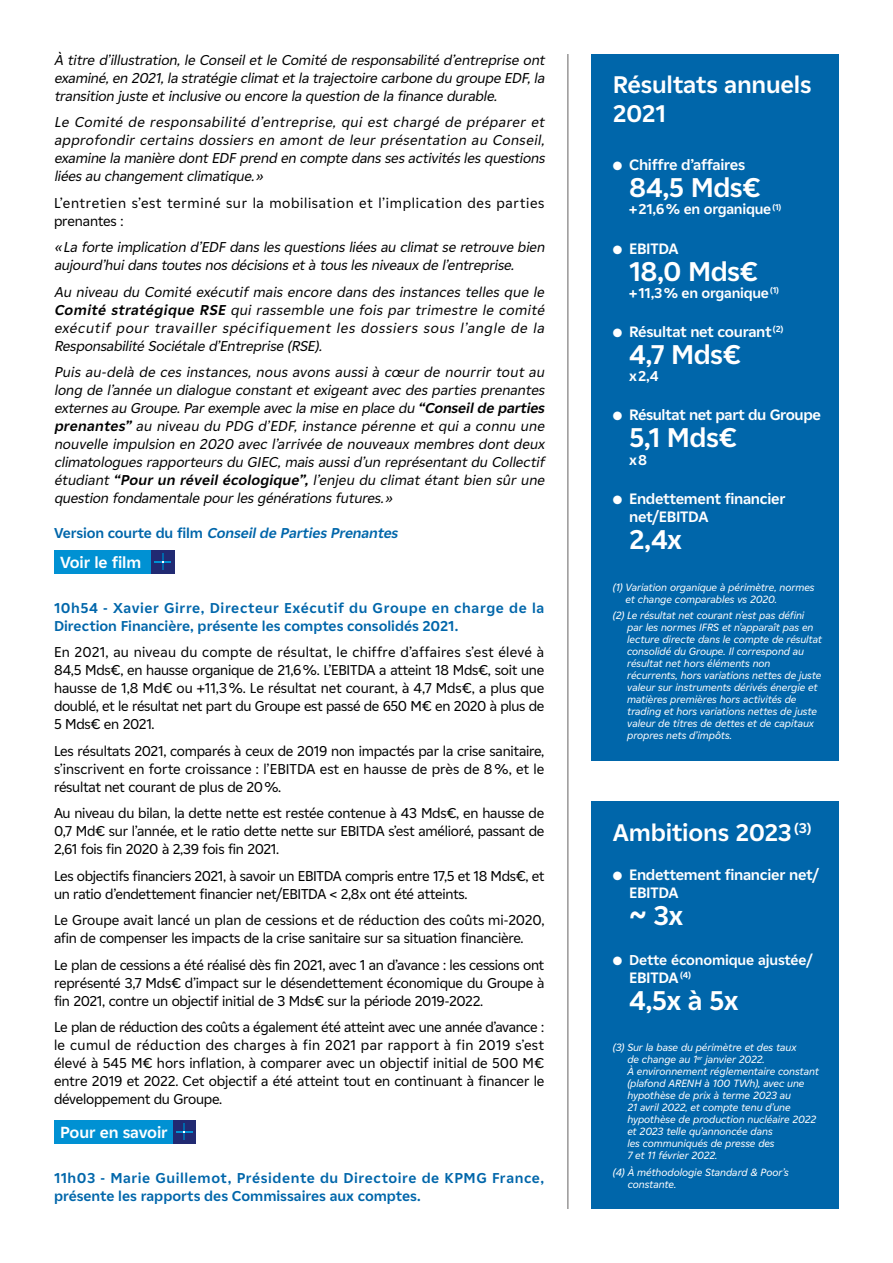
<style>
.page{position:relative;width:893px;height:1263px;background:#fff}
.page>*{position:absolute;margin:0;border:0;box-sizing:border-box;transform-origin:0 0}
.t1{font:700 27px "EDF2020";letter-spacing:-.02em;color:#fff}
.t2{font:700 24px/28.8px "EDF2020";letter-spacing:-.01em;color:#fff}
.t3{font:700 16.05px "EDF2020";letter-spacing:-.01em;color:#fff}
.t4{font:700 15px/18px "EDF2020";letter-spacing:-.02em;color:#fff}
.t5{font:14.25px/18px "EDF2020";letter-spacing:-.02em;color:#000;text-align:justify}
.t6{font:italic 14.25px/18px "EDF2020";letter-spacing:-.01em;color:#000;text-align:justify}
.t7{font:700 14.25px/18px "EDF2020";letter-spacing:.025em;color:#06a}
.t8{font:14.25px/18px "EDF2020";letter-spacing:.045em;color:#000}
.t9{font:700 14.25px "EDF2020";letter-spacing:-.02em;color:#fff}
.t10{font:italic 700 14.25px "EDF2020";color:#06a}
.t11{font:italic 10.5px/12px "EDF2020";letter-spacing:-.005em;color:#fff}
.s1{font-weight:700}
.s2{font-style:normal}
</style>
<div class="page">
<hr style="left:567px;top:54px;width:1px;height:1155px;background:#646363">
<div style="left:54px;top:550px;width:119px;height:23px;background:#0091d3"></div>
<div style="left:151px;top:550px;width:23px;height:23px;background:#212a72"></div>
<svg style="left:154px;top:553px;width:17px;height:17px"></svg>
<div style="left:173px;top:1120px;width:23px;height:23px;background:#212a72"></div>
<svg style="left:176px;top:1123px;width:17px;height:17px"></svg>
<div style="left:54px;top:1120px;width:119px;height:23px;background:#0091d3"></div>
<div style="left:591px;top:54px;width:248px;height:706px;background:#06a"></div>
<div style="left:591px;top:802px;width:248px;height:407px;background:#06a"></div>
<p class="t6" style="left:54px;top:50px;width:495px">À titre d’illustration,le Conseiletle Comité de responsabilité d’entreprise ont examiné,en 2021,la stratégie climatetla trajectoire carbone du groupe EDF,la transition juste etinclusive ou encore la question de la finance durable.</p>
<p class="t6" style="left:54px;top:113px;width:495px">Le Comité de responsabilité d’entreprise, qui est chargé de préparer et approfondir certains dossiers en amont de leur présentation au Conseil, examine la manière dontEDF prend en compte danssesactivitéslesquestions liéesau changementclimatique.»</p>
<p class="t8" style="left:54px;top:193px;width:492px">L’entretien s’est terminé sur la mobilisation et l’implication des parties prenantes :</p>
<p class="t6" style="left:54px;top:238px;width:495px">«La forte implication d’EDF danslesquestionsliéesau climatse retrouve bien aujourd’huidanstoutesnosdécisionsetà touslesniveaux de l’entreprise.</p>
<p class="t6" style="left:54px;top:282px;width:495px">Au niveau du Comité exécutif mais encore dans des instances telles que le <span class="s1">Comité stratégique RSE</span> qui rassemble une fois par trimestre le comité exécutif pour travailler spécifiquement les dossiers sous l’angle de la Responsabilité Sociétale d’Entreprise (RSE).</p>
<p class="t6" style="left:54px;top:363px;width:495px">Puis au-delà de ces instances, nous avons aussi à cœur de nourrir tout au long de l’année un dialogue constant et exigeant avec des parties prenantes externesau Groupe.Parexemple avec la mise en place du <span class="s1">“Conseilde parties prenantes”</span> au niveau du PDG d’EDF, instance pérenne et qui a connu une nouvelle impulsion en 2020 avec l’arrivée de nouveaux membres dont deux climatologuesrapporteursdu GIEC,maisaussid’un représentantdu Collectif étudiant <span class="s1">“Pour un réveil écologique”,</span> l’enjeu du climat étant bien sûr une question fondamentale pourlesgénérationsfutures.»</p>
<p class="t10" style="left:54px;top:523px;width:349px"><span class="s2">Ve r s i o n c o u r te d u f i l m</span> Conseilde Parties Prenantes</p>
<p class="t3" style="left:60px;top:551px;width:83px">Voir le film</p>
<p class="t7" style="left:54px;top:598px;width:492px">10h54 - Xavier Girre, Directeur Exécutif du Groupe en charge de la<br>Direction Financière, présente les comptes consolidés 2021.</p>
<p class="t5" style="left:54px;top:643px;width:492px">En 2021, au niveau du compte de résultat, le chiffre d’affaires s’est élevé à 84,5 Mds€, en hausse organique de 21,6%. L’EBITDA a atteint 18 Mds€, soit une hausse de 1,8 Md€ ou +11,3%. Le résultat net courant, à 4,7 Mds€, a plus que doublé, et le résultat net part du Groupe est passé de 650 M€ en 2020 à plus de 5 Mds€ en 2021.</p>
<p class="t5" style="left:54px;top:741px;width:492px">Les résultats 2021, comparés à ceux de 2019 non impactés par la crise sanitaire, s’inscrivent en forte croissance : l’EBITDA est en hausse de près de 8%, et le résultat net courant de plus de 20%.</p>
<p class="t5" style="left:54px;top:804px;width:492px">Au niveau du bilan, la dette nette est restée contenue à 43 Mds€, en hausse de 0,7 Md€ sur l’année, et le ratio dette nette sur EBITDA s’est amélioré, passant de 2,61 fois fin 2020 à 2,39 fois fin 2021.</p>
<p class="t5" style="left:54px;top:866px;width:492px">Les objectifs financiers 2021, à savoir un EBITDA compris entre 17,5 et 18 Mds€, et un ratio d’endettement financier net/EBITDA &lt; 2,8x ont été atteints.</p>
<p class="t5" style="left:54px;top:911px;width:492px">Le Groupe avait lancé un plan de cessions et de réduction des coûts mi-2020, afin de compenser les impacts de la crise sanitaire sur sa situation financière.</p>
<p class="t5" style="left:54px;top:955px;width:492px">Le plan de cessions a été réalisé dès fin 2021, avec 1 an d’avance : les cessions ont représenté 3,7 Mds€ d’impact sur le désendettement économique du Groupe à fin 2021, contre un objectif initial de 3 Mds€ sur la période 2019-2022.</p>
<p class="t5" style="left:54px;top:1018px;width:492px">Le plan de réduction des coûts a également été atteint avec une année d’avance : le cumul de réduction des charges à fin 2021 par rapport à fin 2019 s’est élevé à 545 M€ hors inflation, à comparer avec un objectif initial de 500 M€ entre 2019 et 2022. Cet objectif a été atteint tout en continuant à financer le développement du Groupe.</p>
<p class="t3" style="left:60px;top:1121px;width:109px">Pour en savoir</p>
<p class="t7" style="left:54px;top:1168px;width:492px">11h03 - Marie Guillemot, Présidente du Directoire de KPMG France, présente les rapports des Commissaires aux comptes.</p>
<h2 class="t2" style="left:613px;top:70px;width:200px">Résultats annuels<br>2021</h2>
<p class="t4" style="left:613px;top:156px;width:134px">● Chiffre d’affaires</p>
<h1 class="t1" style="left:629px;top:169px;width:133px">84,5 Mds€</h1>
<p class="t9" style="left:629px;top:199px;width:154px">+21,6% en organique <sup>(1)</sup></p>
<p class="t4" style="left:613px;top:239px;width:67px">● EBITDA</p>
<h1 class="t1" style="left:629px;top:252px;width:131px">18,0 Mds€</h1>
<p class="t9" style="left:629px;top:283px;width:151px">+11,3% en organique <sup>(1)</sup></p>
<p class="t4" style="left:613px;top:322px;width:172px">● Résultat net courant <sup>(2)</sup></p>
<h1 class="t1" style="left:629px;top:335px;width:114px">4,7 Mds€</h1>
<p class="t9" style="left:629px;top:366px;width:31px">x2,4</p>
<p class="t4" style="left:613px;top:406px;width:210px">● Résultat net part du Groupe</p>
<h1 class="t1" style="left:629px;top:419px;width:109px">5,1 Mds€</h1>
<p class="t9" style="left:629px;top:449px;width:20px">x8</p>
<p class="t4" style="left:629px;top:489px;width:158px;text-indent:-16px">● Endettement financier net/EBITDA</p>
<h1 class="t1" style="left:629px;top:520px;width:54px">2,4x</h1>
<p class="t11" style="left:626px;top:580px;width:191px;text-indent:-13px">(1) Variation organique à périmètre, normes et change comparables vs 2020.</p>
<p class="t11" style="left:627px;top:609px;width:196px;text-indent:-14px">(2) Le résultat net courant n’est pas défini par les normes IFRS et n’apparaît pas en lecture directe dans le compte de résultat consolidé du Groupe. Il correspond au résultat net hors éléments non récurrents, hors variations nettes de juste valeur sur instruments dérivés énergie et matières premières hors activités de trading et hors variations nettes de juste valeur de titres de dettes et de capitaux propres nets d’impôts.</p>
<h2 class="t2" style="left:613px;top:817px;width:200px">Ambitions 2023 <sup>(3)</sup></h2>
<p class="t4" style="left:629px;top:866px;width:191px;text-indent:-16px">● Endettement financier net/<br>EBITDA</p>
<h1 class="t1" style="left:629px;top:897px;width:56px">~ 3x</h1>
<p class="t9" style="left:613px;top:949px;width:202px">● Dette économique ajustée/</p>
<p class="t4" style="left:629px;top:968px;width:63px">EBITDA <sup>(4)</sup></p>
<h1 class="t1" style="left:629px;top:981px;width:111px">4,5x à 5x</h1>
<p class="t11" style="left:627px;top:1041px;width:193px;text-indent:-15px">(3) Sur la base du périmètre et des taux<br>de change au 1<sup>er</sup> janvier 2022.<br>À environnement réglementaire constant (plafond ARENH à 100 TWh), avec une hypothèse de prix à terme 2023 au<br>21 avril 2022, et compte tenu d’une hypothèse de production nucléaire 2022 et 2023 telle qu’annoncée dans<br>les communiqués de presse des<br>7 et 11 février 2022.</p>
<p class="t11" style="left:628px;top:1166px;width:163px;text-indent:-15px">(4) À méthodologie Standard &amp; Poor’s constante.</p>
</div>
